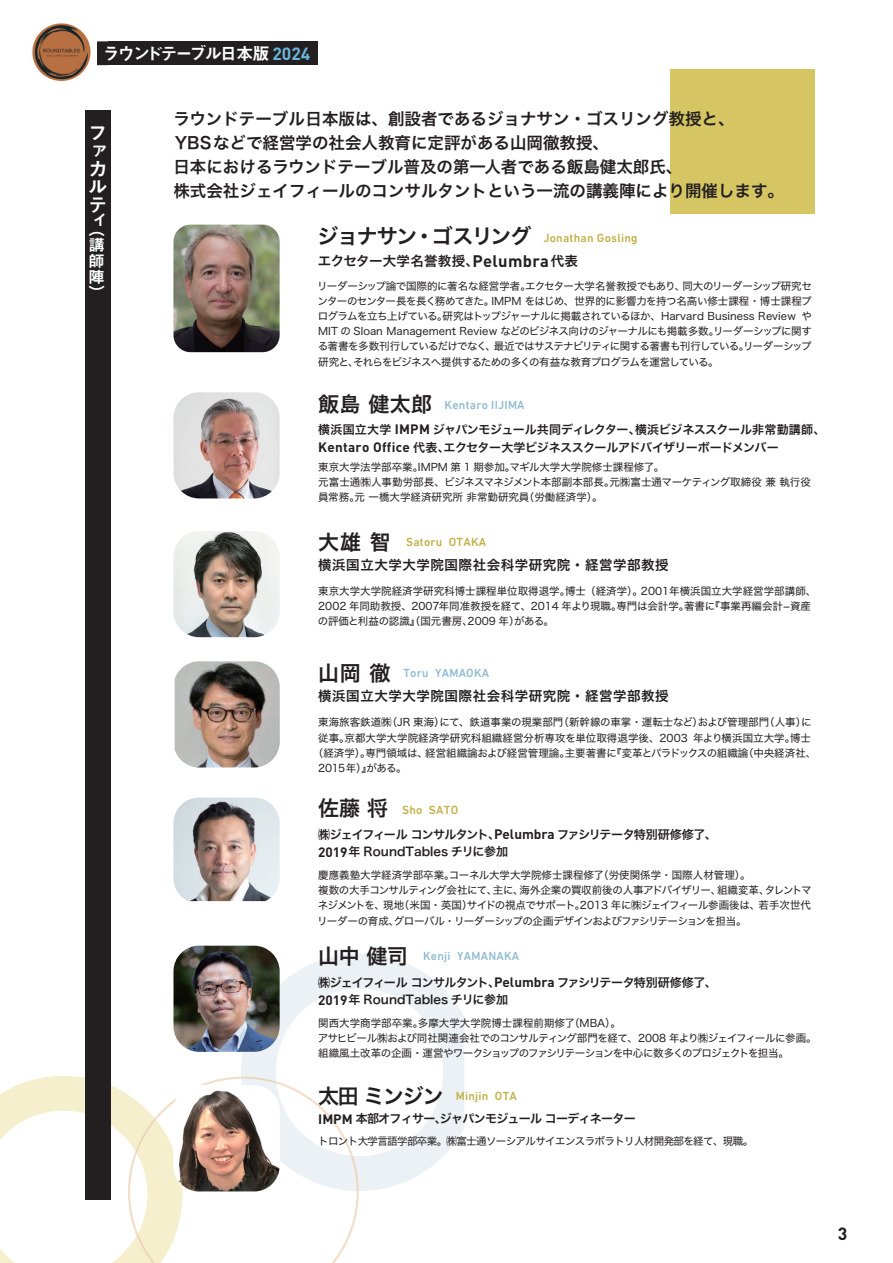
<style>
.page{position:relative;width:893px;height:1263px;background:#fff}
.page>*{position:absolute;margin:0;border:0;box-sizing:border-box;transform-origin:0 0}
.t1{font:21px "Hiragino Sans W6";letter-spacing:-.05em;color:#231f20}
.t2{font:19.05px/18px "Midashi Go Pro MB31";color:#fff;text-align:justify}
.t3{font:700 17.55px "DINOT";color:#231f20}
.t4{font:17.25px "Midashi Go Pro MB31";letter-spacing:-.12em;color:#fff}
.t5{font:16.5px/24px "Hiragino Sans W6";color:#231f20}
.t6{font:16.2px/16.2px "Midashi Go Pro MB31";color:#fff;text-align:justify}
.t7{font:13.5px "Hiragino Sans W6";letter-spacing:.04em;color:#231f20}
.t8{font:13.5px "Hiragino Sans W6";letter-spacing:.02em;color:#231f20}
.t9{font:12px/17.7px "Hiragino Sans W6";letter-spacing:-.045em;color:#231f20}
.t10{font:500 12px "DIN Next LT Pro";letter-spacing:.02em;color:#c1af47}
.t11{font:500 12px "DIN Next LT Pro";letter-spacing:.02em;color:#8fbbd1}
.t12{font:10.5px/15.1px "Hiragino Sans W4";color:#231f20}
.t13{font:10.5px/15.1px "Hiragino Sans W4";letter-spacing:-.03em;color:#231f20}
.t14{font:10.5px/15.1px "Hiragino Sans W4";letter-spacing:-.04em;color:#231f20}
.t15{font:10.5px "Hiragino Sans W4";letter-spacing:-.06em;color:#231f20}
.t16{font:10.5px "Hiragino Sans W4";letter-spacing:-.05em;color:#231f20}
.s1{font-family:"DINOT";font-weight:700;font-size:17.55px;color:#6bb5db}
.s2{font-family:"DINOT";font-weight:700;font-size:16.5px}
.s3{font-family:"DINOT";font-weight:700;font-size:13.5px}
</style>
<div class="page">
<svg style="left:241px;top:954px;width:223px;height:237px"></svg>
<svg style="left:0;top:1076px;width:359px;height:187px"></svg>
<div style="left:671px;top:69px;width:144px;height:144px;background:#d6c663"></div>
<img style="left:173px;top:1085px;width:32px;height:104px">
<img style="left:241px;top:1085px;width:39px;height:75px">
<img style="left:173px;top:1149px;width:9px;height:36px">
<img style="left:175px;top:1085px;width:30px;height:16px">
<div style="left:85px;top:111px;width:26px;height:1089px;background:#231f20"></div>
<img style="left:173px;top:392px;width:107px;height:106px">
<img style="left:173px;top:225px;width:107px;height:127px">
<img style="left:173px;top:531px;width:107px;height:106px">
<img style="left:175px;top:661px;width:105px;height:106px">
<img style="left:173px;top:797px;width:107px;height:104px">
<img style="left:173px;top:946px;width:107px;height:106px">
<div style="left:97px;top:42px;width:221px;height:23px;background:#231f20"></div>
<img style="left:32px;top:23px;width:76px;height:59px">
<img style="left:97px;top:42px;width:11px;height:23px">
<img style="left:105px;top:46px;width:3px;height:15px">
<h3 class="t4" style="left:103px;top:40px;width:209px">ラウンドテーブル日本版 <span class="s1">2024</span></h3>
<h2 class="t2" style="left:88px;top:122px;width:20px">ファカルテ</h2>
<h2 class="t2" style="left:88px;top:209px;width:18px">ィ<sub>（</sub></h2>
<h3 class="t6" style="left:89px;top:234px;width:18px">講師陣）</h3>
<h3 class="t5" style="left:173px;top:106px;width:612px">ラウンドテーブル日本版は、創設者であるジョナサン・ゴスリング教授と、<br>YBSなどで経営学の社会人教育に定評がある山岡徹教授、<br>日本におけるラウンドテーブル普及の第一人者である飯島健太郎氏、<br>株式会社ジェイフィールのコンサルタントという一流の講義陣により開催します。</h3>
<h1 class="t1" style="left:317px;top:218px;width:215px">ジョナサン・ゴスリング</h1>
<p class="t8" style="left:318px;top:249px;width:262px">エクセター大学名誉教授、<span class="s2">Pelumbra</span>代表</p>
<p class="t10" style="left:543px;top:231px;width:96px">Jonathan Gosling</p>
<p class="t12" style="left:317px;top:277px;width:496px;text-align:justify">リーダーシップ論で国際的に著名な経営学者。エクセター大学名誉教授でもあり、同大のリーダーシップ研究センターのセンター長を長く務めてきた。IMPM をはじめ、世界的に影響力を持つ名高い修士課程・博士課程プログラムを立ち上げている。研究はトップジャーナルに掲載されているほか、Harvard Business Review やMIT の Sloan Management Review などのビジネス向けのジャーナルにも掲載多数。リーダーシップに関する著書を多数刊行しているだけでなく、最近ではサステナビリティに関する著書も刊行している。リーダーシップ研究と、それらをビジネスへ提供するための多くの有益な教育プログラムを運営している。</p>
<h1 class="t1" style="left:318px;top:385px;width:116px">飯島 健太郎</h1>
<p class="t9" style="left:318px;top:420px;width:509px">横浜国立大学 <span class="s3">IMPM</span> ジャパンモジュール共同ディレクター、横浜ビジネススクール非常勤講師、<br><span class="s3">Kentaro Office</span> 代表、エクセター大学ビジネススクールアドバイザリーボードメンバー</p>
<p class="t11" style="left:445px;top:398px;width:82px">Kentaro IIJIMA</p>
<p class="t12" style="left:318px;top:459px;width:494px">東京大学法学部卒業。IMPM 第 1 期参加。マギル大学大学院修士課程修了。<br>元富士通㈱人事勤労部長、ビジネスマネジメント本部副本部長。元㈱富士通マーケティング取締役 兼 執行役員常務。元 一橋大学経済研究所 非常勤研究員（労働経済学）。</p>
<h1 class="t1" style="left:318px;top:523px;width:74px">大雄 智</h1>
<p class="t7" style="left:318px;top:552px;width:352px">横浜国立大学大学院国際社会科学研究院・経営学部教授</p>
<p class="t10" style="left:406px;top:535px;width:82px">Satoru OTAKA</p>
<p class="t12" style="left:318px;top:583px;width:500px">東京大学大学院経済学研究科博士課程単位取得退学。博士（経済学）。2001年横浜国立大学経営学部講師、<br>2002 年同助教授、2007年同准教授を経て、2014 年より現職。専門は会計学。著書に『事業再編会計-資産の評価と利益の認識』（国元書房、2009 年）がある。</p>
<h1 class="t1" style="left:318px;top:654px;width:74px">山岡 徹</h1>
<p class="t7" style="left:318px;top:684px;width:352px">横浜国立大学大学院国際社会科学研究院・経営学部教授</p>
<p class="t11" style="left:403px;top:666px;width:87px">Toru YAMAOKA</p>
<p class="t12" style="left:318px;top:714px;width:495px">東海旅客鉄道㈱（JR 東海）にて、鉄道事業の現業部門（新幹線の車掌・運転士など）および管理部門（人事）に</p>
<p class="t12" style="left:318px;top:729px;width:494px">従事。京都大学大学院経済学研究科組織経営分析専攻を単位取得退学後、2003 年より横浜国立大学。博士</p>
<p class="t12" style="left:313px;top:744px;width:505px">（経済学）。専門領域は、経営組織論および経営管理論。主要著書に『変革とパラドックスの組織論（中央経済社、</p>
<p class="t16" style="left:318px;top:759px;width:90px">2015年）』がある。</p>
<h1 class="t1" style="left:318px;top:789px;width:71px">佐藤 将</h1>
<p class="t9" style="left:318px;top:825px;width:400px">㈱ジェイフィール コンサルタント、<span class="s3">Pelumbra</span> ファシリテータ特別研修修了、<br><span class="s3">2019</span>年 RoundTables チリに参加</p>
<p class="t10" style="left:402px;top:803px;width:58px">Sho SATO</p>
<p class="t13" style="left:317px;top:867px;width:496px">慶應義塾大学経済学部卒業。コーネル大学大学院修士課程修了（労使関係学・国際人材管理）。<br>複数の大手コンサルティング会社にて、主に、海外企業の買収前後の人事アドバイザリー、組織変革、タレントマネジメントを、現地（米国・英国）サイドの視点でサポート。2013 年に㈱ジェイフィール参画後は、若手次世代リーダーの育成、グローバル・リーダーシップの企画デザインおよびファシリテーションを担当。</p>
<h1 class="t1" style="left:318px;top:937px;width:91px">山中 健司</h1>
<p class="t9" style="left:318px;top:973px;width:400px">㈱ジェイフィール コンサルタント、<span class="s3">Pelumbra</span> ファシリテータ特別研修修了、<br><span class="s3">2019</span>年 RoundTables チリに参加</p>
<p class="t11" style="left:423px;top:949px;width:98px">Kenji YAMANAKA</p>
<p class="t14" style="left:318px;top:1015px;width:501px">関西大学商学部卒業。多摩大学大学院博士課程前期修了（MBA）。<br>アサヒビール㈱および同社関連会社でのコンサルティング部門を経て、2008 年より㈱ジェイフィールに参画。組織風土改革の企画・運営やワークショップのファシリテーションを中心に数多くのプロジェクトを担当。</p>
<h1 class="t1" style="left:318px;top:1077px;width:127px">太田 ミンジン</h1>
<p class="t9" style="left:318px;top:1109px;width:330px"><span class="s3">IMPM</span> 本部オフィサー、ジャパンモジュール コーディネーター　</p>
<p class="t10" style="left:456px;top:1089px;width:63px">Minjin OTA</p>
<p class="t15" style="left:318px;top:1132px;width:436px">トロント大学言語学部卒業。㈱富士通ソーシアルサイエンスラボラトリ人材開発部を経て、現職。</p>
<h3 class="t3" style="left:838px;top:1222px;width:11px">3</h3>
</div>
